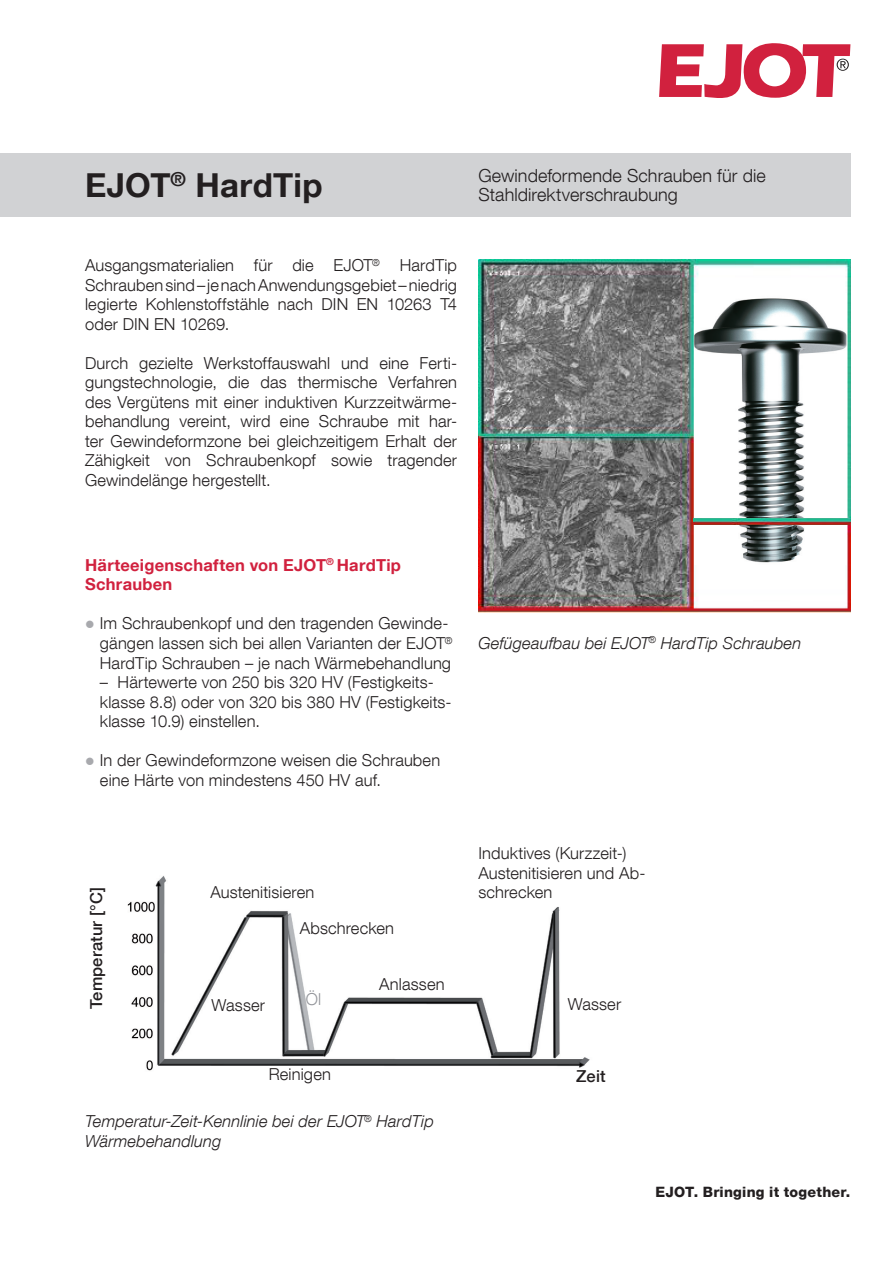
<style>
.page{position:relative;width:893px;height:1263px;background:#fff}
.page>*{position:absolute;margin:0;border:0;box-sizing:border-box;transform-origin:0 0}
.t1{font:700 33px "Helvetica Neue LT Com";letter-spacing:.01em;color:#231f20}
.t2{font:300 18px/19.5px "Helvetica Neue LT Com";letter-spacing:.005em;color:#231f20}
.t3{font:300 16.5px/19.5px "Helvetica Neue LT Com";letter-spacing:.01em;color:#231f20}
.t4{font:italic 300 16.5px/19.5px "Helvetica Neue LT Com";letter-spacing:.005em;color:#231f20}
.t5{font:700 16.5px/19.5px "Helvetica Neue LT Com";letter-spacing:.015em;color:#d1213e}
.t6{font:500 16.5px "Helvetica Neue LT Com";letter-spacing:.01em;color:#231f20}
.t7{font:300 16.5px "Helvetica Neue LT Com";color:#94969b}
.t8{font:800 14.25px "Helvetica Neue LT Com";letter-spacing:.015em;color:#231f20}
.s1{color:#a8a9ad}
</style>
<div class="page">
<div style="left:0;top:153px;width:850px;height:64px;background:#d1d2d4"></div>
<img style="left:478px;top:259px;width:372px;height:353px">
<img style="left:127px;top:876px;width:463px;height:195px">
<img style="left:694px;top:293px;width:152px;height:271px">
<svg style="left:659px;top:43px;width:191px;height:55px"></svg>
<img style="left:693px;top:518px;width:157px;height:7px">
<h1 class="t1" style="left:85px;top:164px;width:239px">EJOT<sup>®</sup> HardTip</h1>
<p class="t2" style="left:478px;top:165px;width:289px">Gewindeformende Schrauben für die<br>Stahldirektverschraubung</p>
<p class="t3" style="left:85px;top:255px;width:374px;text-align:justify">Ausgangsmaterialien für die EJOT<sup>®</sup> HardTip Schrauben sind – je nach Anwendungsgebiet – niedrig legierte Kohlenstoffstähle nach DIN EN 10263 T4 oder DIN EN 10269.</p>
<p class="t3" style="left:85px;top:353px;width:374px;text-align:justify">Durch gezielte Werkstoffauswahl und eine Ferti&shy;gungstechnologie, die das thermische Verfahren des Vergütens mit einer induktiven Kurzzeitwärme&shy;behandlung vereint, wird eine Schraube mit har&shy;ter Gewindeformzone bei gleichzeitigem Erhalt der Zähigkeit von Schraubenkopf sowie tragender Gewindelänge hergestellt.</p>
<p class="t5" style="left:85px;top:555px;width:317px">Härteeigenschaften von EJOT<sup>®</sup> HardTip<br>Schrauben</p>
<p class="t3" style="left:100px;top:613px;width:354px;text-indent:-15px"><span class="s1">●</span> Im Schraubenkopf und den tragenden Gewinde&shy;gängen lassen sich bei allen Varianten der EJOT<sup>®<br></sup>HardTip Schrauben – je nach Wärmebehandlung</p>
<p class="t3" style="left:100px;top:672px;width:353px">– Härtewerte von 250 bis 320 HV (Festigkeits&shy;klasse 8.8) oder von 320 bis 380 HV (Festigkeits&shy;klasse 10.9) einstellen.</p>
<p class="t3" style="left:100px;top:750px;width:342px;text-indent:-15px"><span class="s1">●</span> In der Gewindeformzone weisen die Schrauben eine Härte von mindestens 450 HV auf.</p>
<p class="t6" style="left:86px;top:1009px;width:123px;rotate:-90deg">Temperatur [°C]</p>
<p class="t3" style="left:300px;top:874px;width:96px;line-height:35.4px;text-indent:-89px">Austenitisieren<br>Abschrecken</p>
<p class="t3" style="left:212px;top:995px;width:55px">Wasser</p>
<p class="t7" style="left:306px;top:989px;width:17px">Öl</p>
<p class="t3" style="left:379px;top:974px;width:67px">Anlassen</p>
<p class="t4" style="left:478px;top:633px;width:324px">Gefügeaufbau bei EJOT<sup>®</sup> HardTip Schrauben</p>
<p class="t3" style="left:478px;top:843px;width:169px">Induktives (Kurzzeit-)<br>Austenitisieren und Ab&shy;schrecken</p>
<p class="t3" style="left:568px;top:994px;width:55px">Wasser</p>
<p class="t3" style="left:269px;top:1064px;width:64px">Reinigen</p>
<p class="t6" style="left:576px;top:1066px;width:31px">Zeit</p>
<p class="t4" style="left:85px;top:1111px;width:350px">Temperatur-Zeit-Kennlinie bei der EJOT<sup>®</sup> HardTip<br>Wärmebehandlung</p>
<p class="t8" style="left:655px;top:1184px;width:197px">EJOT. Bringing it together.</p>
</div>
